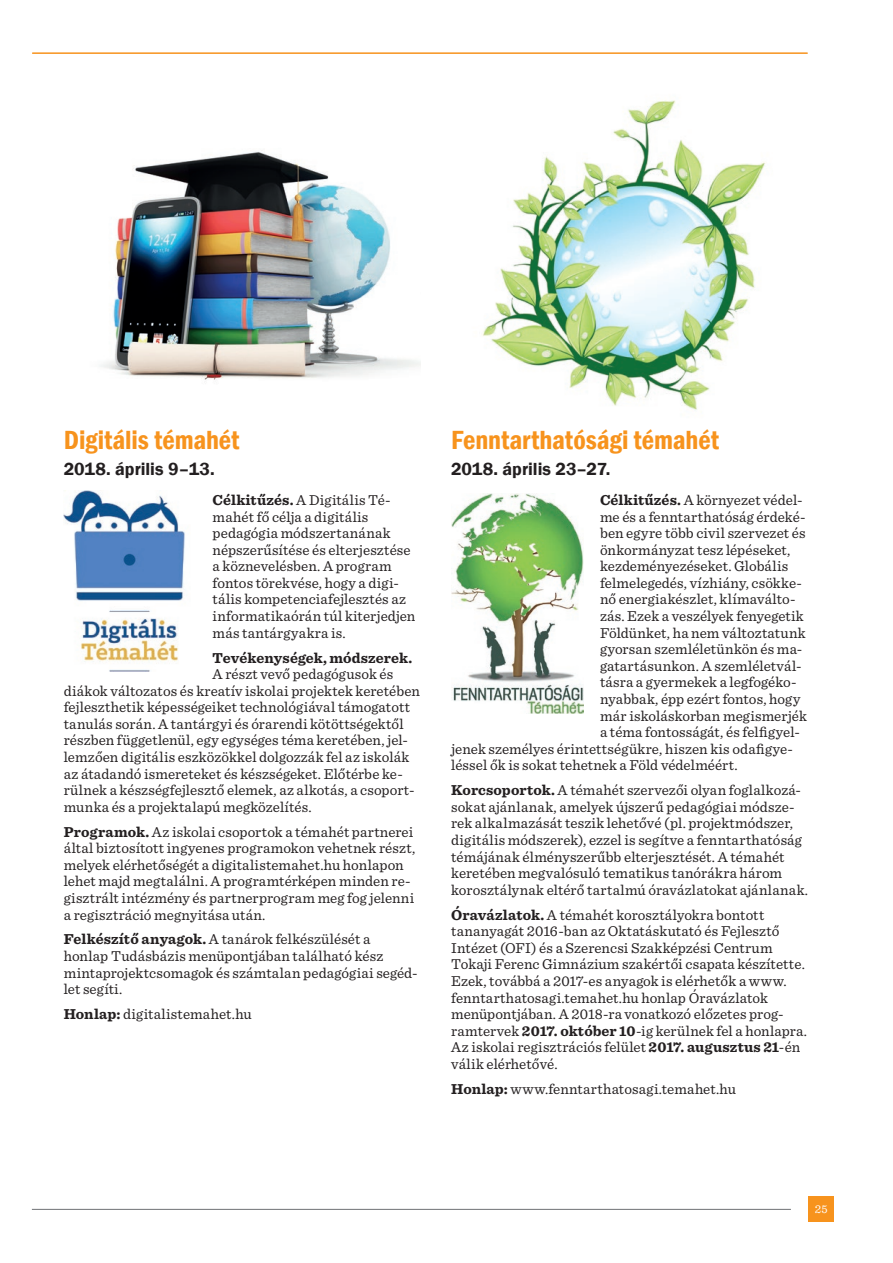
<style>
.page{position:relative;width:893px;height:1263px;background:#fff}
.page>*{position:absolute;margin:0;border:0;box-sizing:border-box;transform-origin:0 0}
.Alcím_cikk{font:600 condensed 27px "Franklin Gothic";letter-spacing:-.005em;color:#f7931d}
.Acím_cikk_2{font:600 18px "Franklin Gothic";color:#231f20}
.Body_text_fél_sor_fö{font:15px/16.6px "Sentinel";letter-spacing:.005em;color:#231f20}
.Body_text{font:15px/16.6px "Sentinel";letter-spacing:.005em;color:#231f20}
.Body_text_fél_sor_fö-2{font:700 15px "Sentinel";letter-spacing:.005em;color:#231f20}
.t1{font:12px "Sentinel";color:#fff}
.s1{font-weight:700}
</style>
<div class="page">
<img style="left:100px;top:152px;width:321px;height:228px">
<img style="left:482px;top:100px;width:284px;height:310px">
<hr style="left:33px;top:52px;width:774px;height:2px;background:#f7931d">
<div style="left:808px;top:1197px;width:26px;height:25px;background:#f7931d"></div>
<hr style="left:32px;top:1209px;width:759px;height:1px;background:#808285">
<img style="left:64px;top:491px;width:121px;height:180px">
<img style="left:451px;top:494px;width:132px;height:220px">
<p class="Alcím_cikk" style="left:64px;top:422px;width:177px">Digitális témahét</p>
<p class="Acím_cikk_2" style="left:64px;top:458px;width:152px">2018. április 9–13.</p>
<p class="Body_text" style="left:213px;top:491px;width:204px"><span class="s1">Célkitűzés.</span> A Digitális Té&shy;mahét fő célja a digitális pedagógia módszertanának népszerűsítése és elterjesztése a köznevelésben. A program fontos törekvése, hogy a digi&shy;tális kompetenciafejlesztés az informatikaórán túl kiterjedjen más tantárgyakra is.</p>
<p class="Body_text_fél_sor_fö-2" style="left:213px;top:646px;width:201px">Tevékenységek, módszerek.</p>
<p class="Body_text_fél_sor_fö" style="left:213px;top:665px;width:182px">A részt vevő pedagógusok és</p>
<p class="Body_text_fél_sor_fö" style="left:64px;top:681px;width:358px">diákok változatos és kreatív iskolai projektek keretében</p>
<p class="Body_text_fél_sor_fö" style="left:64px;top:698px;width:348px">fejleszthetik képességeiket technológiával támogatott</p>
<p class="Body_text_fél_sor_fö" style="left:64px;top:715px;width:342px">tanulás során. A tantárgyi és órarendi kötöttségektől</p>
<p class="Body_text_fél_sor_fö" style="left:64px;top:731px;width:346px">részben függetlenül, egy egységes téma keretében, jel-</p>
<p class="Body_text_fél_sor_fö" style="left:64px;top:748px;width:347px">lemzően digitális eszközökkel dolgozzák fel az iskolák</p>
<p class="Body_text_fél_sor_fö" style="left:64px;top:764px;width:341px">az átadandó ismereteket és készségeket. Előtérbe ke-</p>
<p class="Body_text_fél_sor_fö" style="left:64px;top:781px;width:352px">rülnek a készségfejlesztő elemek, az alkotás, a csoport-</p>
<p class="Body_text_fél_sor_fö" style="left:64px;top:797px;width:249px">munka és a projektalapú megközelítés.</p>
<p class="Body_text_fél_sor_fö" style="left:64px;top:822px;width:353px"><span class="s1">Programok.</span> Az iskolai csoportok a témahét partnerei által biztosított ingyenes programokon vehetnek részt, melyek elérhetőségét a digitalistemahet.hu honlapon lehet majd megtalálni. A programtérképen minden re&shy;gisztrált intézmény és partnerprogram meg fog jelenni a regisztráció megnyitása után.</p>
<p class="Body_text_fél_sor_fö" style="left:64px;top:930px;width:355px"><span class="s1">Felkészítő anyagok.</span> A tanárok felkészülését a honlap Tudásbázis menüpontjában található kész mintaprojektcsomagok és számtalan pedagógiai segéd&shy;let segíti.</p>
<p class="Body_text_fél_sor_fö" style="left:64px;top:1005px;width:189px"><span class="s1">Honlap:</span> digitalistemahet.hu</p>
<p class="Alcím_cikk" style="left:451px;top:422px;width:269px">Fenntarthatósági témahét</p>
<p class="Acím_cikk_2" style="left:451px;top:458px;width:161px">2018. április 23–27.</p>
<p class="Body_text" style="left:600px;top:491px;width:204px"><span class="s1">Célkitűzés.</span> A környezet védel-</p>
<p class="Body_text" style="left:600px;top:507px;width:207px">me és a fenntarthatóság érdeké-</p>
<p class="Body_text" style="left:600px;top:524px;width:207px">ben egyre több civil szervezet és</p>
<p class="Body_text" style="left:600px;top:540px;width:192px">önkormányzat tesz lépéseket,</p>
<p class="Body_text" style="left:600px;top:557px;width:190px">kezdeményezéseket. Globális</p>
<p class="Body_text" style="left:600px;top:574px;width:203px">felmelegedés, vízhiány, csökke-</p>
<p class="Body_text" style="left:600px;top:590px;width:197px">nő energiakészlet, klímaválto-</p>
<p class="Body_text" style="left:600px;top:607px;width:205px">zás. Ezek a veszélyek fenyegetik</p>
<p class="Body_text" style="left:600px;top:623px;width:207px">Földünket, ha nem változtatunk</p>
<p class="Body_text" style="left:600px;top:640px;width:204px">gyorsan szemléletünkön és ma-</p>
<p class="Body_text" style="left:600px;top:656px;width:203px">gatartásunkon. A szemléletvál-</p>
<p class="Body_text" style="left:600px;top:673px;width:198px">tásra a gyermekek a legfogéko-</p>
<p class="Body_text" style="left:600px;top:690px;width:202px">nyabbak, épp ezért fontos, hogy</p>
<p class="Body_text" style="left:600px;top:706px;width:208px">már iskoláskorban megismerjék</p>
<p class="Body_text" style="left:600px;top:723px;width:201px">a téma fontosságát, és felfigyel-</p>
<p class="Body_text" style="left:451px;top:739px;width:343px">jenek személyes érintettségükre, hiszen kis odafigye-</p>
<p class="Body_text" style="left:451px;top:756px;width:288px">léssel ők is sokat tehetnek a Föld védelméért.</p>
<p class="Body_text_fél_sor_fö" style="left:451px;top:781px;width:358px"><span class="s1">Korcsoportok.</span> A témahét szervezői olyan foglalkozá&shy;sokat ajánlanak, amelyek újszerű pedagógiai módsze&shy;rek alkalmazását teszik lehetővé (pl. projektmódszer, digitális módszerek), ezzel is segítve a fenntarthatóság témájának élményszerűbb elterjesztését. A témahét keretében megvalósuló tematikus tanórákra három korosztálynak eltérő tartalmú óravázlatokat ajánlanak.</p>
<p class="Body_text_fél_sor_fö" style="left:451px;top:905px;width:357px"><span class="s1">Óravázlatok.</span> A témahét korosztályokra bontott tananyagát 2016-ban az Oktatáskutató és Fejlesztő Intézet (OFI) és a Szerencsi Szakképzési Centrum Tokaji Ferenc Gimnázium szakértői csapata készítette.<br>Ezek, továbbá a 2017-es anyagok is elérhetők a www. fenntarthatosagi.temahet.hu honlap Óravázlatok menüpontjában. A 2018-ra vonatkozó előzetes prog&shy;ramtervek <span class="s1">2017. október 10</span>-ig kerülnek fel a honlapra.<br>Az iskolai regisztrációs felület <span class="s1">2017. augusztus 21</span>-én válik elérhetővé.</p>
<p class="Body_text_fél_sor_fö" style="left:451px;top:1079px;width:286px"><span class="s1">Honlap:</span> www.fenntarthatosagi.temahet.hu</p>
<p class="t1" style="left:815px;top:1200px;width:14px">25</p>
</div>
